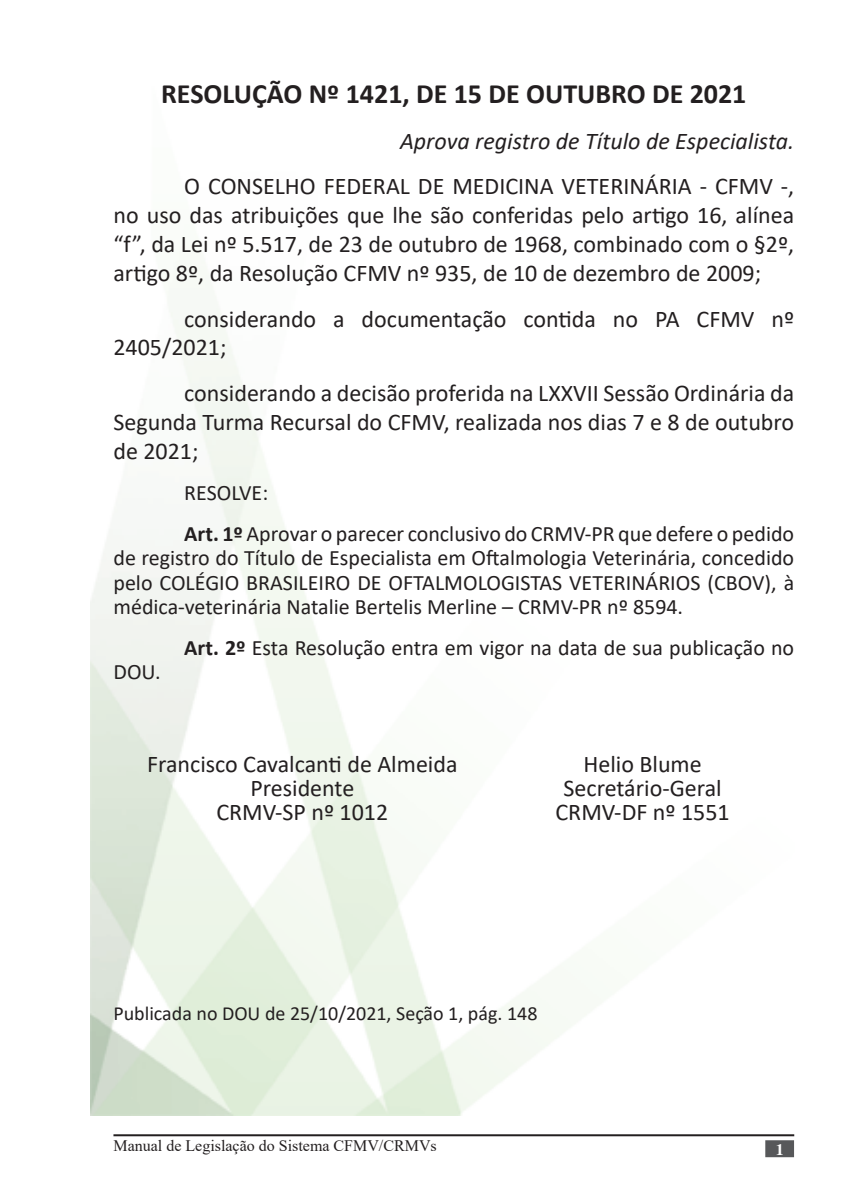
<style>
.page{position:relative;width:851px;height:1191px;background:#fff}
.page>*{position:absolute;margin:0;border:0;box-sizing:border-box;transform-origin:0 0}
.Texto_de_nota_de_rod{font:700 28px "Calibri";color:#231f20}
.Corpo_de_texto{font:24px/28.8px "Calibri";color:#231f20;text-align:justify}
.Texto_de_nota_de_rod-2{font:italic 24px "Calibri";color:#231f20}
.t1{font:22px/24.2px "Calibri";color:#231f20;text-align:justify}
.t2{font:20px "Calibri";color:#231f20}
.t3{font:16px "Times New Roman";color:#231f20}
.Apresentação{font:700 16px "Times";color:#fff}
.s1{font-weight:700}
</style>
<div class="page">
<hr style="left:113px;top:1134px;width:681px;height:2px;background:#231f20">
<div style="left:765px;top:1140px;width:28px;height:17px;background:#57585a;border:2px solid #57585a"></div>
<p class="Texto_de_nota_de_rod" style="left:161px;top:74px;width:586px">RESOLUÇÃO Nº 1421, DE 15 DE OUTUBRO DE 2021</p>
<p class="Texto_de_nota_de_rod-2" style="left:400px;top:124px;width:395px">Aprova registro de Título de Especialista.</p>
<p class="Corpo_de_texto" style="left:113px;top:171px;width:682px;text-indent:71px">O CONSELHO FEDERAL DE MEDICINA VETERINÁRIA - CFMV -, no uso das atribuições que lhe são conferidas pelo artigo 16, alínea “f”, da Lei nº 5.517, de 23 de outubro de 1968, combinado com o §2º, artigo 8º, da Resolução CFMV nº 935, de 10 de dezembro de 2009;</p>
<p class="Corpo_de_texto" style="left:113px;top:303px;width:682px;text-indent:71px">considerando a documentação contida no PA CFMV nº<br>2405/2021;</p>
<p class="Corpo_de_texto" style="left:113px;top:378px;width:682px;text-indent:71px">considerando a decisão proferida na LXXVII Sessão Ordinária da Segunda Turma Recursal do CFMV, realizada nos dias 7 e 8 de outubro de 2021;</p>
<p class="t1" style="left:184px;top:480px;width:85px">RESOLVE:</p>
<p class="t1" style="left:113px;top:521px;width:682px;text-indent:71px"><span class="s1">Art. 1º</span> Aprovar o parecer conclusivo do CRMV-PR que defere o pedido de registro do Título de Especialista em Oftalmologia Veterinária, concedido pelo COLÉGIO BRASILEIRO DE OFTALMOLOGISTAS VETERINÁRIOS (CBOV), à médica-veterinária Natalie Bertelis Merline – CRMV-PR nº 8594.</p>
<p class="t1" style="left:184px;top:635px;width:611px"><span class="s1">Art. 2º</span> Esta Resolução entra em vigor na data de sua publicação no</p>
<p class="t1" style="left:113px;top:659px;width:49px">DOU.</p>
<p class="Corpo_de_texto" style="left:147px;top:748px;width:312px">Francisco Cavalcanti de Almeida</p>
<p class="Corpo_de_texto" style="left:250px;top:772px;width:105px">Presidente</p>
<p class="Corpo_de_texto" style="left:216px;top:796px;width:173px">CRMV-SP nº 1012</p>
<p class="Corpo_de_texto" style="left:583px;top:748px;width:120px">Helio Blume</p>
<p class="Corpo_de_texto" style="left:563px;top:772px;width:160px">Secretário-Geral</p>
<p class="Corpo_de_texto" style="left:555px;top:796px;width:176px">CRMV-DF nº 1551</p>
<p class="t2" style="left:113px;top:999px;width:425px">Publicada no DOU de 25/10/2021, Seção 1, pág. 148</p>
<p class="t3" style="left:113px;top:1134px;width:325px">Manual de Legislação do Sistema CFMV/CRMVs</p>
<p class="Apresentação" style="left:775px;top:1140px;width:9px">1</p>
</div>
